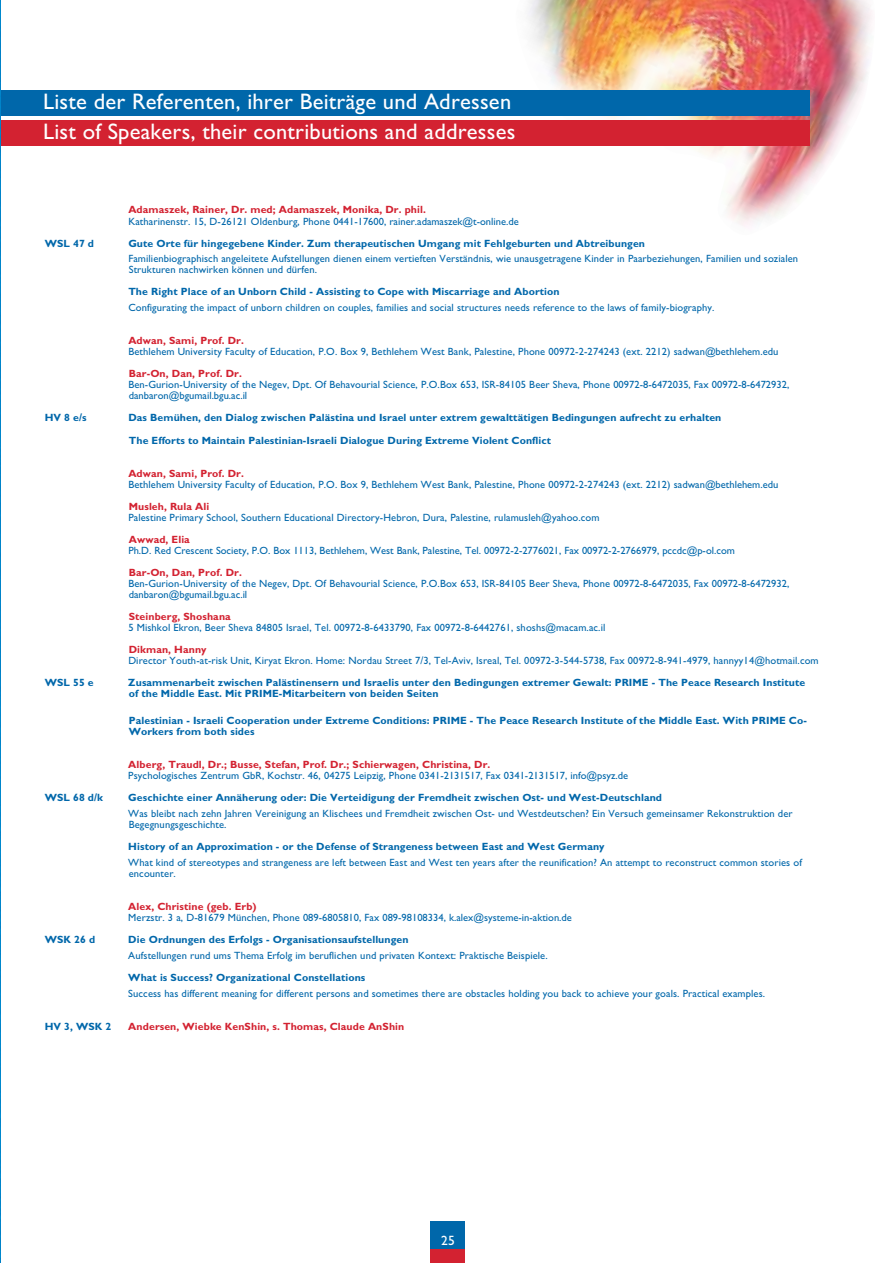
<style>
.page{position:relative;width:893px;height:1263px;background:#fff}
.page>*{position:absolute;margin:0;border:0;box-sizing:border-box;transform-origin:0 0}
.t1{font:22.5px/29.7px "M Gill Sans";letter-spacing:.01em;color:#fff}
.t2{font:13.5px "M Gill Sans";color:#fff}
.t3{font:10.5px/10.9px "M Gill Sans";letter-spacing:.01em;color:#0067aa}
.t4{font:700 10.5px/22px "M Gill Sans";letter-spacing:.01em;color:#0067aa}
.t5{font:700 10.5px "M Gill Sans";letter-spacing:.01em;color:#d32231}
</style>
<div class="page">
<img style="left:515px;top:0;width:357px;height:227px">
<img style="left:0;top:0;width:1px;height:1263px">
<div style="left:1px;top:90px;width:808px;height:26px;background:#0067aa"></div>
<div style="left:1px;top:120px;width:808px;height:25px;background:#d32231"></div>
<div style="left:430px;top:1221px;width:34px;height:42px;background:#0067aa"></div>
<div style="left:430px;top:1249px;width:34px;height:14px;background:#d32231"></div>
<h1 class="t1" style="left:43px;top:89px;width:473px">Liste der Referenten, ihrer Beiträge und Adressen<br>List of Speakers, their contributions and addresses</h1>
<p class="t5" style="left:128px;top:206px;width:299px">Adamaszek, Rainer, Dr. med; Adamaszek, Monika, Dr. phil.</p>
<p class="t3" style="left:128px;top:216px;width:392px">Katharinenstr. 15, D-26121 Oldenburg, Phone 0441-17600, rainer.adamaszek@t-online.de</p>
<p class="t4" style="left:45px;top:233px;width:51px">WSL 47 d</p>
<p class="t4" style="left:128px;top:233px;width:518px">Gute Orte für hingegebene Kinder. Zum therapeutischen Umgang mit Fehlgeburten und Abtreibungen</p>
<p class="t3" style="left:128px;top:254px;width:671px">Familienbiographisch angeleitete Aufstellungen dienen einem vertieften Verständnis, wie unausgetragene Kinder in Paarbeziehungen, Familien und sozialen<br>Strukturen nachwirken können und dürfen.</p>
<p class="t4" style="left:128px;top:282px;width:432px">The Right Place of an Unborn Child - Assisting to Cope with Miscarriage and Abortion</p>
<p class="t3" style="left:128px;top:303px;width:587px">Configurating the impact of unborn children on couples, families and social structures needs reference to the laws of family-biography.</p>
<p class="t5" style="left:128px;top:337px;width:117px">Adwan, Sami, Prof. Dr.</p>
<p class="t3" style="left:128px;top:347px;width:651px">Bethlehem University Faculty of Education, P.O. Box 9, Bethlehem West Bank, Palestine, Phone 00972-2-274243 (ext. 2212) sadwan@bethlehem.edu</p>
<p class="t5" style="left:129px;top:370px;width:115px">Bar-On, Dan, Prof. Dr.</p>
<p class="t3" style="left:128px;top:380px;width:662px">Ben-Gurion-University of the Negev, Dpt. Of Behavourial Science, P.O.Box 653, ISR-84105 Beer Sheva, Phone 00972-8-6472035, Fax 00972-8-6472932, danbaron@bgumail.bgu.ac.il</p>
<p class="t4" style="left:45px;top:408px;width:43px">HV 8 e/s</p>
<p class="t4" style="left:128px;top:408px;width:594px">Das Bemühen, den Dialog zwischen Palästina und Israel unter extrem gewalttätigen Bedingungen aufrecht zu erhalten<br>The Efforts to Maintain Palestinian-Israeli Dialogue During Extreme Violent Conflict</p>
<p class="t5" style="left:128px;top:469px;width:117px">Adwan, Sami, Prof. Dr.</p>
<p class="t3" style="left:128px;top:479px;width:651px">Bethlehem University Faculty of Education, P.O. Box 9, Bethlehem West Bank, Palestine, Phone 00972-2-274243 (ext. 2212) sadwan@bethlehem.edu</p>
<p class="t5" style="left:129px;top:502px;width:82px">Musleh, Rula Ali</p>
<p class="t3" style="left:128px;top:513px;width:472px">Palestine Primary School, Southern Educational Directory-Hebron, Dura, Palestine, rulamusleh@yahoo.com</p>
<p class="t5" style="left:129px;top:535px;width:63px">Awwad, Elia</p>
<p class="t3" style="left:128px;top:546px;width:608px">Ph.D. Red Crescent Society, P.O. Box 1113, Bethlehem, West Bank, Palestine, Tel. 00972-2-2776021, Fax 00972-2-2766979, pccdc@p-ol.com</p>
<p class="t5" style="left:129px;top:568px;width:115px">Bar-On, Dan, Prof. Dr.</p>
<p class="t3" style="left:128px;top:579px;width:662px">Ben-Gurion-University of the Negev, Dpt. Of Behavourial Science, P.O.Box 653, ISR-84105 Beer Sheva, Phone 00972-8-6472035, Fax 00972-8-6472932, danbaron@bgumail.bgu.ac.il</p>
<p class="t5" style="left:129px;top:612px;width:103px">Steinberg, Shoshana</p>
<p class="t3" style="left:128px;top:623px;width:478px">5 Mishkol Ekron, Beer Sheva 84805 Israel, Tel. 00972-8-6433790, Fax 00972-8-6442761, shoshs@macam.ac.il</p>
<p class="t5" style="left:129px;top:645px;width:79px">Dikman, Hanny</p>
<p class="t3" style="left:128px;top:656px;width:691px">Director Youth-at-risk Unit, Kiryat Ekron. Home: Nordau Street 7/3, Tel-Aviv, Isreal, Tel. 00972-3-544-5738, Fax 00972-8-941-4979, hannyy14@hotmail.com</p>
<p class="t4" style="left:45px;top:672px;width:51px">WSL 55 e</p>
<p class="t4" style="left:128px;top:678px;width:678px;line-height:10.9px">Zusammenarbeit zwischen Palästinensern und Israelis unter den Bedingungen extremer Gewalt: PRIME - The Peace Research Institute of the Middle East. Mit PRIME-Mitarbeitern von beiden Seiten</p>
<p class="t4" style="left:129px;top:716px;width:679px;line-height:11.1px">Palestinian - Israeli Cooperation under Extreme Conditions: PRIME - The Peace Research Institute of the Middle East. With PRIME Co-<br>Workers from both sides</p>
<p class="t5" style="left:128px;top:760px;width:363px">Alberg, Traudl, Dr.; Busse, Stefan, Prof. Dr.; Schierwagen, Christina, Dr.</p>
<p class="t3" style="left:128px;top:771px;width:501px">Psychologisches Zentrum GbR, Kochstr. 46, 04275 Leipzig, Phone 0341-2131517, Fax 0341-2131517, info@psyz.de</p>
<p class="t4" style="left:45px;top:787px;width:60px">WSL 68 d/k</p>
<p class="t4" style="left:128px;top:787px;width:535px">Geschichte einer Annäherung oder: Die Verteidigung der Fremdheit zwischen Ost- und West-Deutschland</p>
<p class="t3" style="left:128px;top:809px;width:665px">Was bleibt nach zehn Jahren Vereinigung an Klischees und Fremdheit zwischen Ost- und Westdeutschen? Ein Versuch gemeinsamer Rekonstruktion der<br>Begegnungsgeschichte.</p>
<p class="t4" style="left:128px;top:836px;width:477px">History of an Approximation - or the Defense of Strangeness between East and West Germany</p>
<p class="t3" style="left:128px;top:857px;width:674px">What kind of stereotypes and strangeness are left between East and West ten years after the reunification? An attempt to reconstruct common stories of encounter.</p>
<p class="t5" style="left:128px;top:902px;width:130px">Alex, Christine (geb. Erb)</p>
<p class="t3" style="left:128px;top:913px;width:445px">Merzstr. 3 a, D-81679 München, Phone 089-6805810, Fax 089-98108334, k.alex@systeme-in-aktion.de</p>
<p class="t4" style="left:45px;top:929px;width:52px">WSK 26 d</p>
<p class="t4" style="left:128px;top:929px;width:281px">Die Ordnungen des Erfolgs - Organisationsaufstellungen</p>
<p class="t3" style="left:128px;top:950px;width:420px">Aufstellungen rund ums Thema Erfolg im beruflichen und privaten Kontext: Praktische Beispiele.</p>
<p class="t4" style="left:128px;top:967px;width:238px">What is Success? Organizational Constellations</p>
<p class="t3" style="left:128px;top:988px;width:638px">Success has different meaning for different persons and sometimes there are obstacles holding you back to achieve your goals. Practical examples.</p>
<p class="t4" style="left:45px;top:1016px;width:68px">HV 3, WSK 2</p>
<p class="t5" style="left:128px;top:1022px;width:277px">Andersen, Wiebke KenShin, s. Thomas, Claude AnShin</p>
<p class="t2" style="left:441px;top:1235px;width:15px">25</p>
</div>
